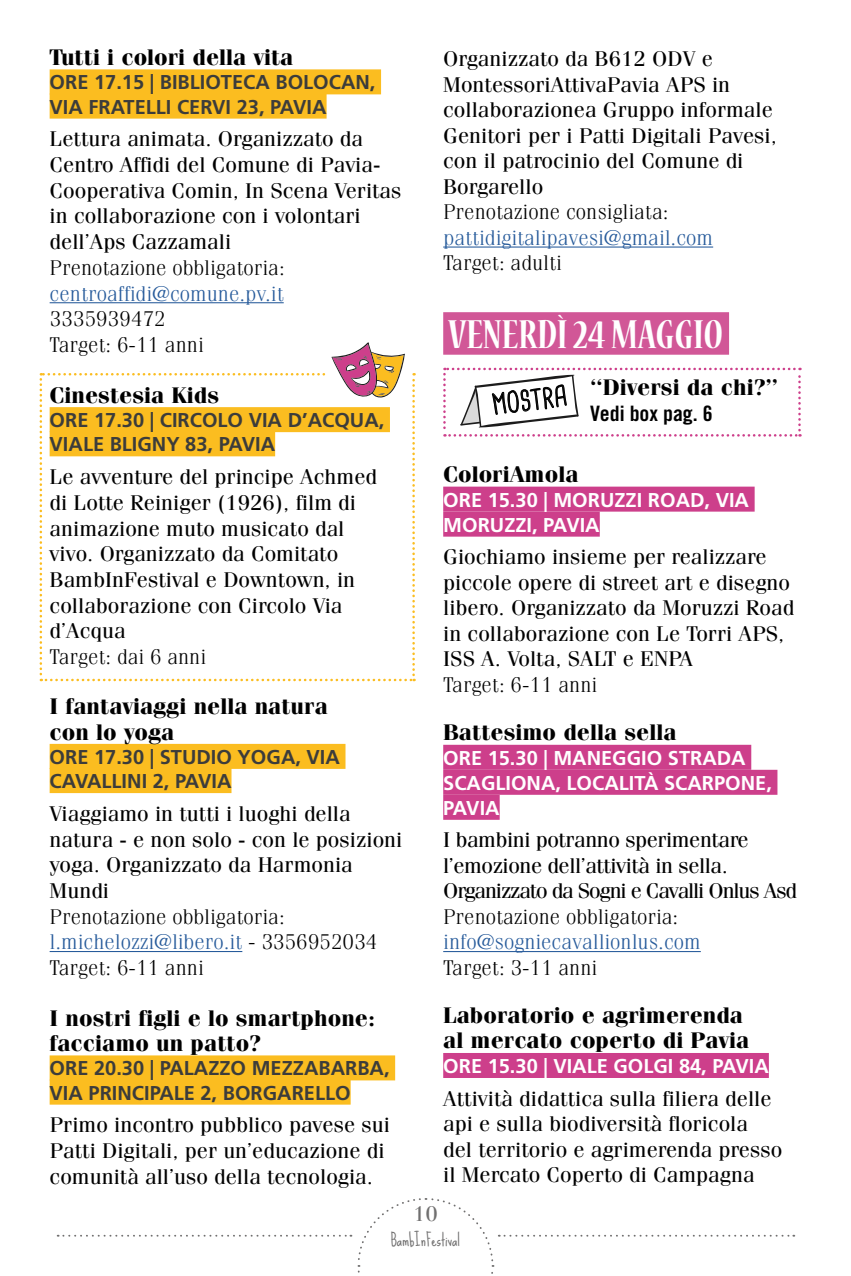
<style>
.page{position:relative;width:851px;height:1276px;background:#fff}
.page>*{position:absolute;margin:0;border:0;box-sizing:border-box;transform-origin:0 0}
.t1{font:700 condensed 45px "Nueva Std";color:#fff;scale:.9 1}
.t2{font:27.75px "Cardenio Modern";color:#000}
.t3{font:700 22.5px/25.2px "Fenice Std";color:#000;scale:1.05 1}
.t4{font:21.25px/25.8px "Fenice";color:#000;scale:1.05 1}
.t5{font:300 21.25px/25.8px "Fenice";color:#000;scale:1.05 1}
.t6{font:21.25px/25.5px "Fenice";letter-spacing:-.02em;color:#000;scale:1.05 1}
.t7{font:300 21.25px "Fenice";color:#275b9b;scale:1.05 1}
.t8{font:21.25px "Trade Gothic Bold Cond Twenty";color:#000;scale:1.05 1}
.t9{font:21.25px "Fenice";color:#706f6f;scale:1.05 1}
.t10{font:700 20px/24.2px "Frutiger LT Std";color:#3c3c3b}
.t11{font:700 20px/25px "Frutiger LT Std";color:#fff}
.t12{font:15px "Sue Ellen Francisco";color:#706f6f}
.s1{color:#275b9b}
</style>
<div class="page">
<hr style="left:443px;top:246px;width:270px;height:2px;background:#275b9b">
<div style="left:443px;top:312px;width:286px;height:43px;background:#d15797"></div>
<div style="left:443px;top:486px;width:311px;height:25px;background:#cd3f8b"></div>
<div style="left:443px;top:511px;width:156px;height:25px;background:#cd3f8b"></div>
<div style="left:443px;top:745px;width:308px;height:25px;background:#cd3f8b"></div>
<div style="left:443px;top:770px;width:334px;height:25px;background:#cd3f8b"></div>
<div style="left:443px;top:795px;width:56px;height:25px;background:#cd3f8b"></div>
<hr style="left:443px;top:951px;width:257px;height:1px;background:#275b9b">
<div style="left:443px;top:1053px;width:325px;height:25px;background:#cd3f8b"></div>
<svg style="left:443px;top:367px;width:357px;height:69px"></svg>
<div style="left:50px;top:69px;width:331px;height:25px;background:#fbbd20"></div>
<div style="left:50px;top:94px;width:276px;height:25px;background:#fbbd20"></div>
<hr style="left:50px;top:302px;width:234px;height:1px;background:#275b9b">
<div style="left:50px;top:744px;width:295px;height:25px;background:#fbbd20"></div>
<div style="left:50px;top:768px;width:181px;height:25px;background:#fbbd20"></div>
<hr style="left:50px;top:951px;width:192px;height:1px;background:#275b9b">
<div style="left:50px;top:1055px;width:345px;height:25px;background:#fbbd20"></div>
<div style="left:50px;top:1079px;width:300px;height:25px;background:#fbbd20"></div>
<svg style="left:58px;top:1198px;width:736px;height:76px"></svg>
<svg style="left:40px;top:342px;width:375px;height:339px"></svg>
<p class="t3" style="left:50px;top:44px;width:234px">Tutti i colori della vita</p>
<p class="t10" style="left:50px;top:70px;width:327px">ORE 17.15 | BIBLIOTECA BOLOCAN,<br>VIA FRATELLI CERVI 23, PAVIA</p>
<p class="t4" style="left:50px;top:126px;width:336px">Lettura animata. Organizzato da<br>Centro Affidi del Comune di Pavia-<br>Cooperativa Comin, In Scena Veritas in collaborazione con i volontari dell’Aps Cazzamali</p>
<p class="t5" style="left:50px;top:254px;width:225px">Prenotazione obbligatoria:</p>
<p class="t7" style="left:50px;top:281px;width:224px">centroaffidi@comune.pv.it</p>
<p class="t5" style="left:50px;top:306px;width:148px">3335939472<br>Target: 6-11 anni</p>
<p class="t3" style="left:50px;top:382px;width:163px">Cinestesia Kids</p>
<p class="t10" style="left:50px;top:408px;width:336px">ORE 17.30 | CIRCOLO VIA D’ACQUA,<br>VIALE BLIGNY 83, PAVIA</p>
<p class="t4" style="left:50px;top:463px;width:313px">Le avventure del principe Achmed di Lotte Reiniger (1926), film di animazione muto musicato dal vivo. Organizzato da Comitato<br>BambInFestival e Downtown, in collaborazione con Circolo Via d’Acqua</p>
<p class="t5" style="left:50px;top:643px;width:151px">Target: dai 6 anni</p>
<p class="t3" style="left:50px;top:693px;width:266px">I fantaviaggi nella natura con lo yoga</p>
<p class="t10" style="left:50px;top:745px;width:292px">ORE 17.30 | STUDIO YOGA, VIA<br>CAVALLINI 2, PAVIA</p>
<p class="t4" style="left:50px;top:800px;width:337px">Viaggiamo in tutti i luoghi della natura - e non solo - con le posizioni yoga. Organizzato da Harmonia<br>Mundi</p>
<p class="t5" style="left:50px;top:903px;width:313px">Prenotazione obbligatoria: <span class="s1">l.michelozzi@libero.it</span> - 3356952034<br>Target: 6-11 anni</p>
<p class="t3" style="left:50px;top:1005px;width:311px">I nostri figli e lo smartphone: facciamo un patto?</p>
<p class="t10" style="left:50px;top:1056px;width:341px">ORE 20.30 | PALAZZO MEZZABARBA,<br>VIA PRINCIPALE 2, BORGARELLO</p>
<p class="t4" style="left:50px;top:1111px;width:325px">Primo incontro pubblico pavese sui<br>Patti Digitali, per un’educazione di comunità all’uso della tecnologia.</p>
<p class="t4" style="left:443px;top:46px;width:319px">Organizzato da B612 ODV e<br>MontessoriAttivaPavia APS in collaborazionea Gruppo informale<br>Genitori per i Patti Digitali Pavesi, con il patrocinio del Comune di<br>Borgarello</p>
<p class="t5" style="left:443px;top:199px;width:216px">Prenotazione consigliata:</p>
<p class="t7" style="left:443px;top:225px;width:258px">pattidigitalipavesi@gmail.com</p>
<p class="t5" style="left:443px;top:250px;width:114px">Target: adulti</p>
<h1 class="t1" style="left:448px;top:314px;width:307px">VENERDÌ 24 MAGGIO</h1>
<h2 class="t2" style="left:490px;top:388px;width:76px;rotate:-7deg">MOSTRA</h2>
<p class="t3" style="left:590px;top:374px;width:181px">“Diversi da chi?”</p>
<p class="t8" style="left:590px;top:400px;width:118px">Vedi box pag. 6</p>
<p class="t3" style="left:443px;top:461px;width:130px">ColoriAmola</p>
<p class="t11" style="left:443px;top:487px;width:307px">ORE 15.30 | MORUZZI ROAD, VIA<br>MORUZZI, PAVIA</p>
<p class="t4" style="left:443px;top:544px;width:336px">Giochiamo insieme per realizzare piccole opere di street art e disegno libero. Organizzato da Moruzzi Road in collaborazione con Le Torri APS, ISS A. Volta, SALT e ENPA</p>
<p class="t5" style="left:443px;top:671px;width:148px">Target: 6-11 anni</p>
<p class="t3" style="left:443px;top:719px;width:224px">Battesimo della sella</p>
<p class="t11" style="left:443px;top:745px;width:330px">ORE 15.30 | MANEGGIO STRADA<br>SCAGLIONA, LOCALITÀ SCARPONE,<br>PAVIA</p>
<p class="t6" style="left:443px;top:827px;width:338px">I bambini potranno sperimentare l’emozione dell’attività in sella.<br>Organizzato da Sogni e Cavalli Onlus Asd</p>
<p class="t5" style="left:443px;top:903px;width:225px">Prenotazione obbligatoria:</p>
<p class="t7" style="left:443px;top:929px;width:247px">info@sogniecavallionlus.com</p>
<p class="t5" style="left:443px;top:954px;width:148px">Target: 3-11 anni</p>
<p class="t3" style="left:443px;top:1002px;width:293px">Laboratorio e agrimerenda al mercato coperto di Pavia</p>
<p class="t11" style="left:443px;top:1053px;width:327px">ORE 15.30 | VIALE GOLGI 84, PAVIA</p>
<p class="t4" style="left:443px;top:1085px;width:324px">Attività didattica sulla filiera delle api e sulla biodiversità floricola del territorio e agrimerenda presso il Mercato Coperto di Campagna</p>
<p class="t9" style="left:413px;top:1201px;width:25px">10</p>
<p class="t12" style="left:390px;top:1231px;width:71px">BambInFestival</p>
</div>
